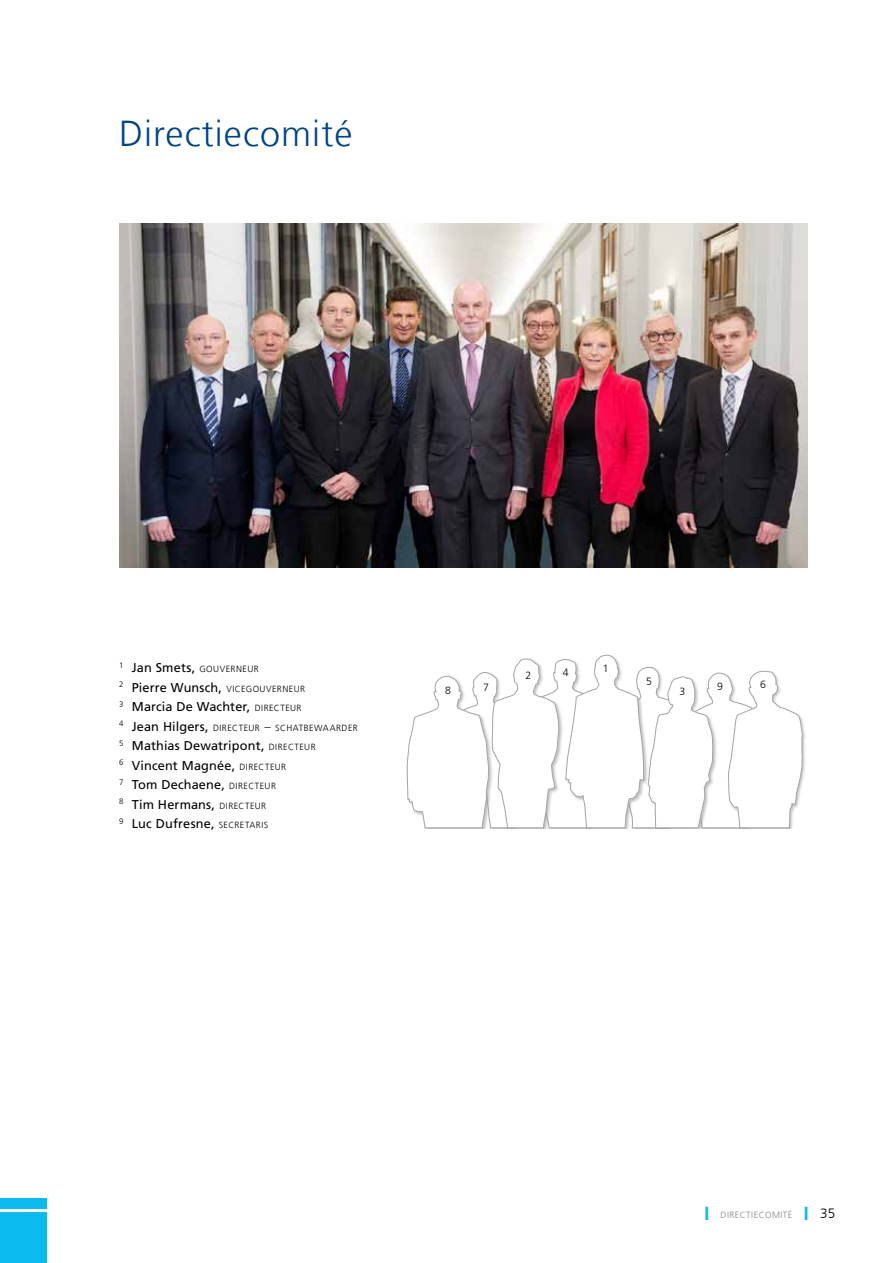
<style>
.page{position:relative;width:893px;height:1263px;background:#fff}
.page>*{position:absolute;margin:0;border:0;box-sizing:border-box;transform-origin:0 0}
.t1{font:300 36px "Frutiger LT Com";letter-spacing:.03em;color:#048}
.t2{font:12.75px/19.5px "Frutiger LT Com";letter-spacing:.01em;color:#000}
.t3{font:300 10.5px "Frutiger LT Com";color:#000}
.t4{font:300 9px "Frutiger LT Com";letter-spacing:.05em;color:#878787}
.t5{font:300 8.85px "Frutiger LT Com";letter-spacing:.055em;color:#000}
.s1{font-weight:400;font-size:12.75px}
.s2{font-weight:300;font-size:8.85px}
.s3{font-size:12.75px}
.s4{color:#0bbbef}
.s5{font-size:13.5px;color:#000}
</style>
<div class="page">
<div style="left:0;top:1198px;width:47px;height:11px;background:#0bbbef"></div>
<div style="left:0;top:1213px;width:47px;height:50px;background:#0bbbef"></div>
<img style="left:119px;top:224px;width:689px;height:344px">
<img style="left:803px;top:724px;width:2px;height:55px">
<svg style="left:407px;top:654px;width:396px;height:174px"></svg>
<h1 class="t1" style="left:119px;top:111px;width:235px">Directiecomité</h1>
<p class="t5" style="left:119px;top:663px;width:141px"><sup>1</sup> <span class="s1">Jan Smets,</span> GOUVERNEUR</p>
<p class="t5" style="left:119px;top:683px;width:188px"><sup>2</sup> <span class="s1">Pierre Wunsch,</span> VICEGOUVERNEUR</p>
<p class="t2" style="left:119px;top:697px;width:184px"><sup>3</sup> Marcia De Wachter, <span class="s2">DIRECTEUR</span></p>
<p class="t5" style="left:119px;top:722px;width:240px"><sup>4</sup> <span class="s1">Jean Hilgers,</span> DIRECTEUR <span class="s3">–</span> SCHATBEWAARDER</p>
<p class="t2" style="left:119px;top:736px;width:198px"><sup>5</sup> Mathias Dewatripont, <span class="s2">DIRECTEUR<br></span><sup>6</sup> Vincent Magnée, <span class="s2">DIRECTEUR<br></span><sup>7</sup> Tom Dechaene, <span class="s2">DIRECTEUR<br></span><sup>8</sup> Tim Hermans, <span class="s2">DIRECTEUR<br></span><sup>9</sup> Luc Dufresne, <span class="s2">SECRETARIS</span></p>
<p class="t3" style="left:445px;top:684px;width:7px">8</p>
<p class="t3" style="left:603px;top:662px;width:7px">1</p>
<p class="t3" style="left:563px;top:666px;width:7px">4</p>
<p class="t3" style="left:525px;top:669px;width:7px">2</p>
<p class="t3" style="left:646px;top:674px;width:7px">5</p>
<p class="t3" style="left:760px;top:678px;width:7px">6</p>
<p class="t3" style="left:679px;top:685px;width:7px">3</p>
<p class="t3" style="left:483px;top:681px;width:7px">7</p>
<p class="t3" style="left:717px;top:680px;width:7px">9</p>
<p class="t4" style="left:705px;top:1209px;width:28px"><span class="s4">❙</span> Direc</p>
<p class="t4" style="left:746px;top:1209px;width:90px">tiecomité <span class="s4">❙</span> <span class="s5">35</span></p>
</div>
